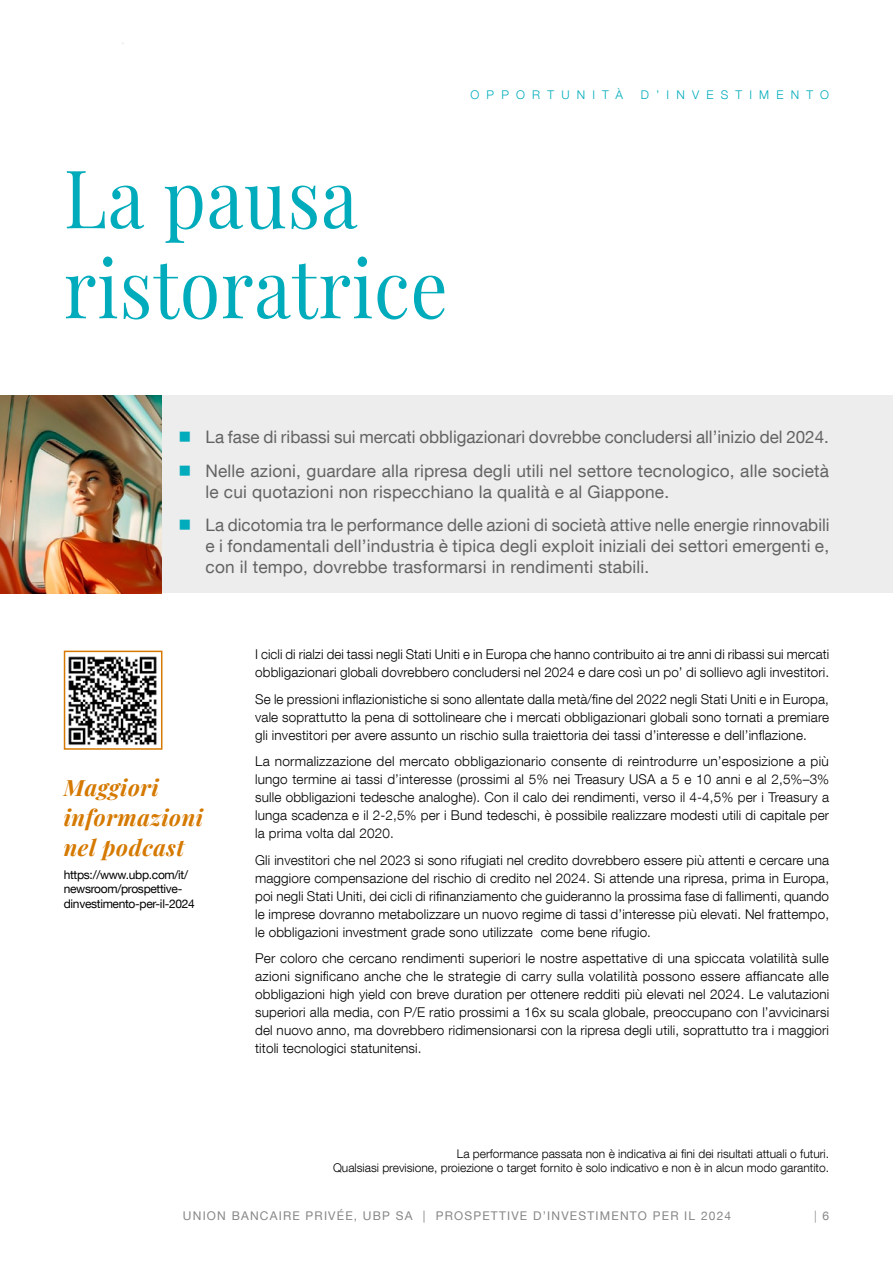
<style>
.page{position:relative;width:893px;height:1263px;background:#fff}
.page>*{position:absolute;margin:0;border:0;box-sizing:border-box;transform-origin:0 0}
.t1{font:80.85px/90px "Playfair Display";letter-spacing:.01em;color:#00acbb;scale:.91 1}
.t2{font:italic 700 22.5px/30px "Playfair Display";letter-spacing:.025em;color:#d57900}
.t3{font:17.25px/33.8px "Helvetica Neue LT Com";letter-spacing:.01em;color:#646363}
.t4{font:300 13.5px/18px "Helvetica Neue LT Com";letter-spacing:.01em;color:#000;text-align:justify}
.t5{font:300 12px/14.4px "Helvetica Neue LT Com";color:#000;text-align:right}
.t6{font:12px/14.4px "Helvetica Neue LT Com";letter-spacing:-.025em;color:#000}
.t7{font:12px "Helvetica Neue LT Com";letter-spacing:.1em;color:#878787}
.t8{font:300 12px "Helvetica Neue LT Com";letter-spacing:.6em;color:#00acbb}
.t9{font:300 12px "Helvetica Neue LT Com";color:#878787}
.s1{font-weight:400}
</style>
<div class="page">
<div style="left:0;top:395px;width:893px;height:198px;background:#ededed"></div>
<img style="left:0;top:395px;width:162px;height:198px">
<img style="left:68px;top:656px;width:89px;height:89px">
<div style="left:64px;top:651px;width:98px;height:99px;border:2px solid #d57900"></div>
<p class="t8" style="left:470px;top:87px;width:154px">OPPORTUNITÀ</p>
<p class="t8" style="left:641px;top:87px;width:190px">D’INVESTIMENTO</p>
<h1 class="t1" style="left:64px;top:146px;width:423px">La pausa ristoratrice</h1>
<p class="t3" style="left:206px;top:419px;width:625px">La fase di ribassi sui mercati obbligazionari dovrebbe concludersi all’inizio del 2024.<br>Nelle azioni, guardare alla ripresa degli utili nel settore tecnologico, alle società</p>
<p class="t3" style="left:206px;top:474px;width:625px">le cui quotazioni non rispecchiano la qualità e al Giappone.<br>La dicotomia tra le performance delle azioni di società attive nelle energie rinnovabili</p>
<p class="t3" style="left:206px;top:535px;width:625px;line-height:21px">e i fondamentali dell’industria è tipica degli exploit iniziali dei settori emergenti e, con il tempo, dovrebbe trasformarsi in rendimenti stabili.</p>
<h2 class="t2" style="left:64px;top:770px;width:141px">Maggiori informazioni nel podcast</h2>
<p class="t6" style="left:64px;top:867px;width:133px">https://www.ubp.com/it/ newsroom/prospettive&shy;dinvestimento-per-il-2024</p>
<p class="t4" style="left:255px;top:645px;width:576px">I cicli di rialzi dei tassi negli Stati Uniti e in Europa che hanno contribuito ai tre anni di ribassi sui mercati obbligazionari globali dovrebbero concludersi nel 2024 e dare così un po’ di sollievo agli investitori.</p>
<p class="t4" style="left:255px;top:690px;width:576px">Se le pressioni inflazionistiche si sono allentate dalla metà/fine del 2022 negli Stati Uniti e in Europa, vale soprattutto la pena di sottolineare che i mercati obbligazionari globali sono tornati a premiare gli investitori per avere assunto un rischio sulla traiettoria dei tassi d’interesse e dell’inflazione.</p>
<p class="t4" style="left:255px;top:752px;width:576px">La normalizzazione del mercato obbligazionario consente di reintrodurre un’esposizione a più lungo termine ai tassi d’interesse (prossimi al 5% nei Treasury USA a 5 e 10 anni e al 2,5%–3% sulle obbligazioni tedesche analoghe). Con il calo dei rendimenti, verso il 4-4,5% per i Treasury a lunga scadenza e il 2-2,5% per i Bund tedeschi, è possibile realizzare modesti utili di capitale per la prima volta dal 2020.</p>
<p class="t4" style="left:255px;top:851px;width:576px">Gli investitori che nel 2023 si sono rifugiati nel credito dovrebbero essere più attenti e cercare una maggiore compensazione del rischio di credito nel 2024. Si attende una ripresa, prima in Europa, poi negli Stati Uniti, dei cicli di rifinanziamento che guideranno la prossima fase di fallimenti, quando le imprese dovranno metabolizzare un nuovo regime di tassi d’interesse più elevati. Nel frattempo, le obbligazioni investment grade sono utilizzate come bene rifugio.</p>
<p class="t4" style="left:255px;top:949px;width:576px">Per coloro che cercano rendimenti superiori le nostre aspettative di una spiccata volatilità sulle azioni significano anche che le strategie di carry sulla volatilità possono essere affiancate alle obbligazioni high yield con breve duration per ottenere redditi più elevati nel 2024. Le valutazioni superiori alla media, con P/E ratio prossimi a 16x su scala globale, preoccupano con l’avvicinarsi del nuovo anno, ma dovrebbero ridimensionarsi con la ripresa degli utili, soprattutto tra i maggiori titoli tecnologici statunitensi.</p>
<p class="t5" style="left:333px;top:1146px;width:498px">La performance passata non è indicativa ai fini dei risultati attuali o futuri.<br>Qualsiasi previsione, proiezione o target fornito è solo indicativo e non è in alcun modo garantito.</p>
<p class="t7" style="left:183px;top:1209px;width:550px">UNION BANCAIRE PRIVÉE, UBP SA | PROSPETTIVE D’INVESTIMENTO PER IL 2024</p>
<p class="t9" style="left:814px;top:1209px;width:17px">| <span class="s1">6</span></p>
</div>
